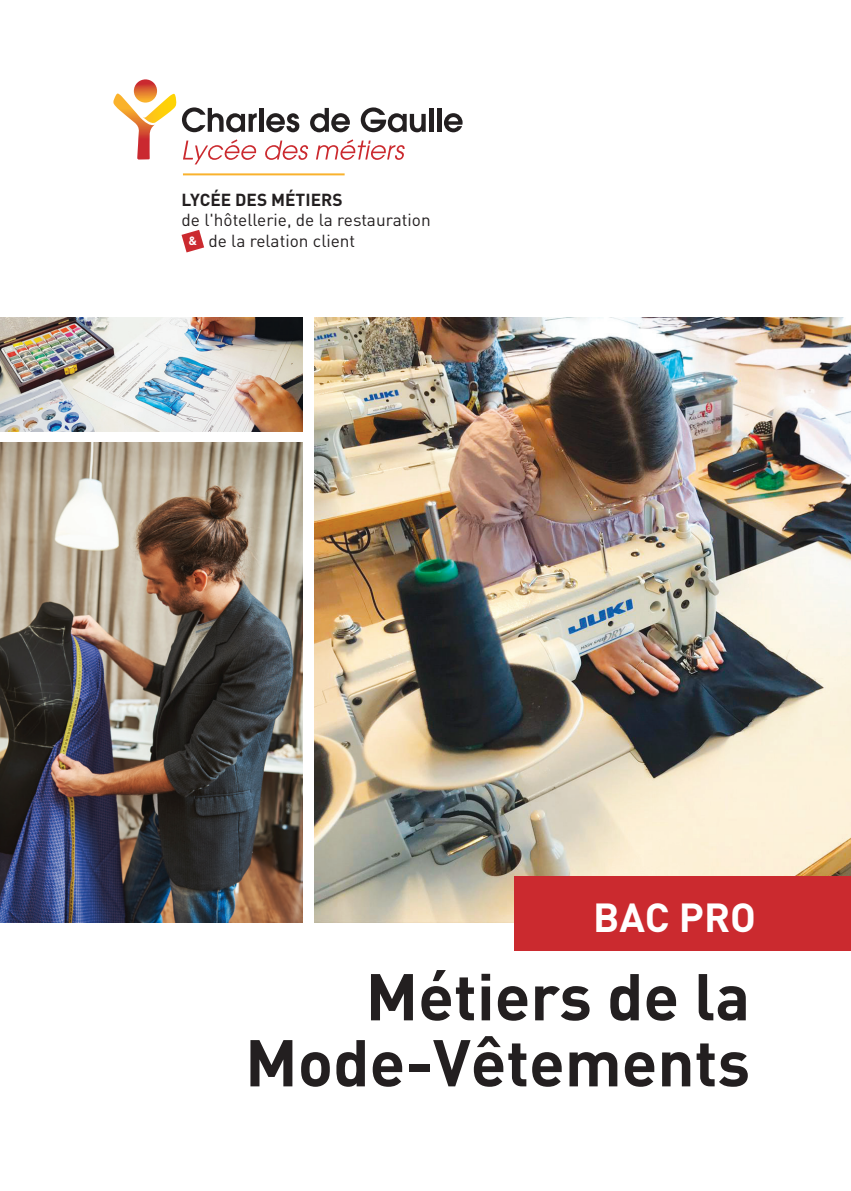
<style>
.page{position:relative;width:851px;height:1191px;background:#fff}
.page>*{position:absolute;margin:0;border:0;box-sizing:border-box;transform-origin:0 0}
.t1{font:700 65px "DIN";color:#231f20}
.t2{font:700 40px "DIN";color:#fff}
.t3{font:17.2px "DIN";color:#231f20}
.t4{font:700 17.2px "DIN";color:#231f20}
.t5{font:700 12px "DIN";color:#fff}
</style>
<div class="page">
<img style="left:0;top:443px;width:303px;height:479px">
<img style="left:0;top:317px;width:303px;height:114px">
<img style="left:314px;top:317px;width:536px;height:605px">
<div style="left:514px;top:876px;width:336px;height:75px;background:#cb2a2f"></div>
<svg style="left:182px;top:107px;width:75px;height:25px"></svg>
<hr style="left:259px;top:108px;width:4px;height:24px;background:#231f20">
<svg style="left:266px;top:113px;width:33px;height:19px"></svg>
<svg style="left:310px;top:108px;width:40px;height:24px"></svg>
<svg style="left:361px;top:107px;width:64px;height:25px"></svg>
<hr style="left:429px;top:108px;width:4px;height:24px;background:#231f20">
<hr style="left:437px;top:108px;width:4px;height:24px;background:#231f20">
<svg style="left:444px;top:113px;width:18px;height:19px"></svg>
<svg style="left:183px;top:139px;width:73px;height:25px"></svg>
<svg style="left:265px;top:141px;width:43px;height:19px"></svg>
<svg style="left:316px;top:139px;width:89px;height:21px"></svg>
<svg style="left:134px;top:79px;width:23px;height:24px"></svg>
<svg style="left:113px;top:94px;width:63px;height:66px"></svg>
<svg style="left:181px;top:230px;width:23px;height:22px"></svg>
<hr style="left:183px;top:173px;width:161px;height:2px;background:#f9b22d">
<p class="t4" style="left:181px;top:188px;width:162px">LYCÉE DES MÉTIERS</p>
<p class="t3" style="left:181px;top:209px;width:251px">de l'hôtellerie, de la restauration</p>
<p class="t5" style="left:188px;top:233px;width:10px">&amp;</p>
<p class="t3" style="left:208px;top:230px;width:148px">de la relation client</p>
<p class="t2" style="left:593px;top:891px;width:164px">BAC PRO</p>
<p class="t1" style="left:365px;top:954px;width:386px">Métiers de la</p>
<p class="t1" style="left:245px;top:1020px;width:506px">Mode-Vêtements</p>
</div>
